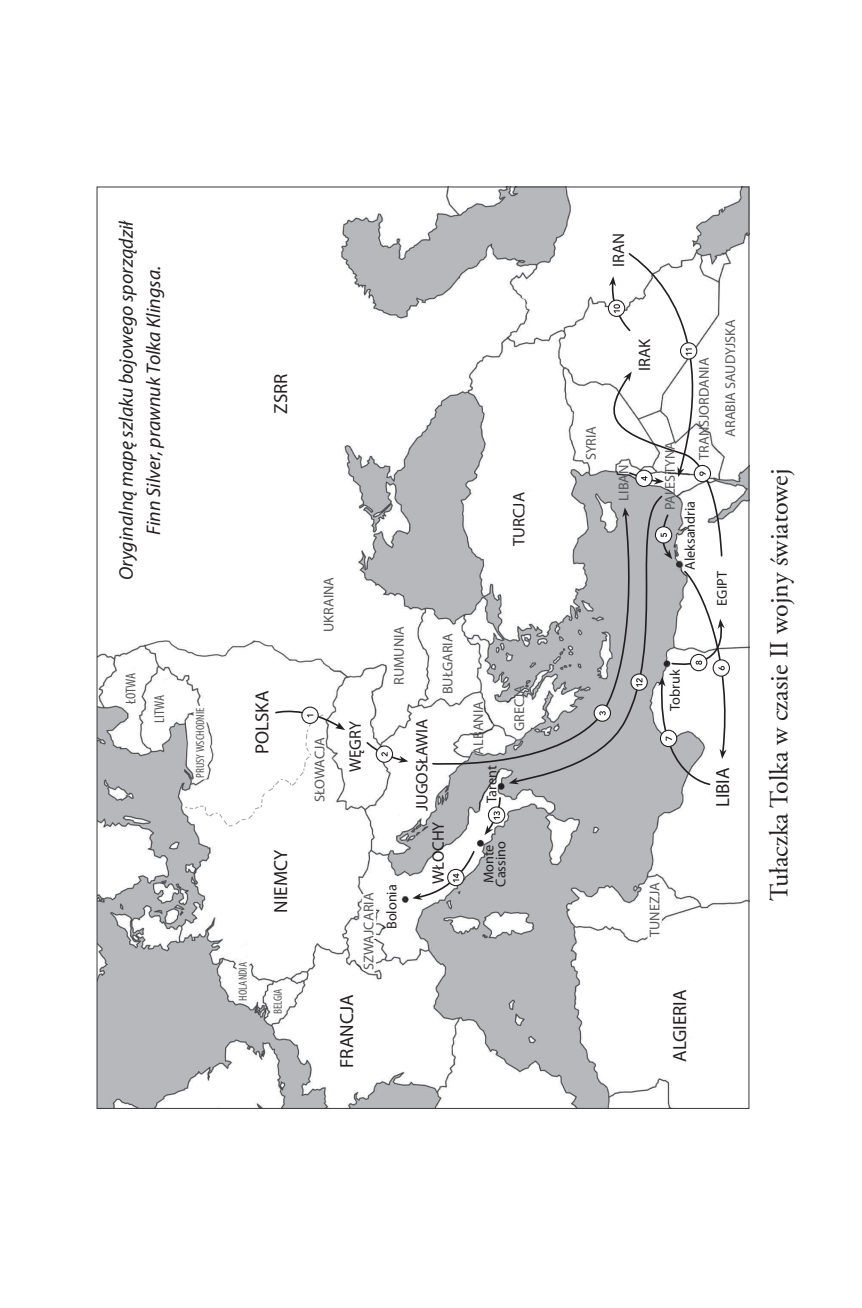
<style>
.page{position:relative;width:862px;height:1308px;background:#fff}
.page>*{position:absolute;margin:0;border:0;box-sizing:border-box;transform-origin:0 0}
.Tekst_bez_wcięcia{font:26.1px "Adobe Garamond Pro";color:#231f20}
.Tekst_bez_wcięcia-2{font:italic 19.8px/27.2px "Myriad Pro";color:#231f20;text-align:center}
.Tekst_główny{font:18.9px "Myriad Pro";color:#231f20}
.Tekst_główny-2{font:16.65px "Myriad Pro";color:#231f20}
.Tekst_główny-3{font:14.17px "Myriad Pro";color:#57585a}
.Tekst_główny-4{font:14.17px "Myriad Pro";color:#231f20}
.Tekst_główny-5{font:condensed 14.17px "Myriad Pro";letter-spacing:-.01em;color:#57585a}
.Tekst_główny-6{font:condensed 11.92px "Myriad Pro";color:#57585a}
</style>
<div class="page">
<img style="left:98px;top:188px;width:649px;height:918px">
<svg style="left:431px;top:512px;width:77px;height:258px"></svg>
<svg style="left:365px;top:741px;width:43px;height:22px"></svg>
<div style="left:375px;top:745px;width:18px;height:18px;border:1px solid #231f20;border-radius:50%"></div>
<svg style="left:488px;top:807px;width:16px;height:16px"></svg>
<svg style="left:484px;top:796px;width:17px;height:39px"></svg>
<div style="left:487px;top:806px;width:18px;height:17px;border:1px solid #231f20;border-radius:50%"></div>
<svg style="left:412px;top:850px;width:63px;height:50px"></svg>
<div style="left:447px;top:868px;width:17px;height:18px;border:1px solid #231f20;border-radius:50%"></div>
<svg style="left:508px;top:252px;width:224px;height:534px"></svg>
<div style="left:693px;top:465px;width:17px;height:17px;border:1px solid #231f20;border-radius:50%"></div>
<svg style="left:180px;top:703px;width:165px;height:124px"></svg>
<svg style="left:232px;top:956px;width:21px;height:48px"></svg>
<svg style="left:267px;top:982px;width:21px;height:64px"></svg>
<svg style="left:357px;top:886px;width:22px;height:89px"></svg>
<svg style="left:643px;top:876px;width:22px;height:65px"></svg>
<p class="Tekst_bez_wcięcia-2" style="left:112px;top:580px;width:361px;rotate:-90deg">Oryginalną mapę szlaku bojowego sporządził<br>Finn Silver, prawnuk Tolka Klingsa.</p>
<p class="Tekst_główny-5" style="left:122px;top:704px;width:32px;rotate:-90deg">ŁOTWA</p>
<p class="Tekst_główny-5" style="left:151px;top:722px;width:29px;rotate:-90deg">LITWA</p>
<p class="Tekst_główny-6" style="left:193px;top:777px;width:72px;rotate:-90deg">PRUSY WSCHODNIE</p>
<p class="Tekst_główny" style="left:269px;top:414px;width:42px;rotate:-90deg">ZSRR</p>
<p class="Tekst_główny-3" style="left:320px;top:632px;width:56px;rotate:-90deg">UKRAINA</p>
<p class="Tekst_główny" style="left:250px;top:754px;width:65px;rotate:-90deg">POLSKA</p>
<p class="Tekst_główny-3" style="left:311px;top:802px;width:67px;rotate:-90deg">SŁOWACJA</p>
<p class="Tekst_główny-2" style="left:345px;top:771px;width:52px;rotate:-90deg">WĘGRY</p>
<p class="Tekst_główny-6" style="left:235px;top:1000px;width:40px;rotate:-90deg">HOLANDIA</p>
<p class="Tekst_główny" style="left:269px;top:912px;width:64px;rotate:-90deg">NIEMCY</p>
<p class="Tekst_główny-6" style="left:270px;top:1013px;width:27px;rotate:-90deg">BELGIA</p>
<p class="Tekst_główny" style="left:335px;top:1067px;width:75px;rotate:-90deg">FRANCJA</p>
<p class="Tekst_główny-3" style="left:360px;top:970px;width:79px;rotate:-90deg">SZWAJCARIA</p>
<p class="Tekst_główny-3" style="left:390px;top:685px;width:61px;rotate:-90deg">RUMUNIA</p>
<p class="Tekst_główny-3" style="left:438px;top:694px;width:62px;rotate:-90deg">BUŁGARIA</p>
<p class="Tekst_główny-4" style="left:383px;top:929px;width:46px;rotate:-90deg">Bolonia</p>
<p class="Tekst_główny-2" style="left:411px;top:811px;width:94px;rotate:-90deg">JUGOSŁAWIA</p>
<p class="Tekst_główny-2" style="left:427px;top:883px;width:64px;rotate:-90deg">WŁOCHY</p>
<p class="Tekst_główny-2" style="left:508px;top:546px;width:55px;rotate:-90deg">TURCJA</p>
<p class="Tekst_główny-3" style="left:469px;top:754px;width:55px;rotate:-90deg">ALBANIA</p>
<p class="Tekst_główny-4" style="left:482px;top:802px;width:39px;rotate:-90deg">Tarent</p>
<p class="Tekst_główny-3" style="left:510px;top:731px;width:48px;rotate:-90deg">GRECJA</p>
<p class="Tekst_główny-4" style="left:479px;top:883px;width:40px;rotate:-90deg">Monte</p>
<p class="Tekst_główny-4" style="left:491px;top:886px;width:47px;rotate:-90deg">Cassino</p>
<p class="Tekst_główny-2" style="left:608px;top:267px;width:36px;rotate:-90deg">IRAN</p>
<p class="Tekst_główny-3" style="left:582px;top:460px;width:36px;rotate:-90deg">SYRIA</p>
<p class="Tekst_główny-2" style="left:633px;top:371px;width:34px;rotate:-90deg">IRAK</p>
<p class="Tekst_główny-3" style="left:614px;top:500px;width:37px;rotate:-90deg">LIBAN</p>
<p class="Tekst_główny-3" style="left:661px;top:510px;width:70px;rotate:-90deg">PALESTYNA</p>
<p class="Tekst_główny-3" style="left:694px;top:460px;width:104px;rotate:-90deg">TRANSJORDANIA</p>
<p class="Tekst_główny-3" style="left:721px;top:437px;width:119px;rotate:-90deg">ARABIA SAUDYJSKA</p>
<p class="Tekst_główny-4" style="left:680px;top:570px;width:71px;rotate:-90deg">Aleksandria</p>
<p class="Tekst_główny-4" style="left:713px;top:605px;width:36px;rotate:-90deg">EGIPT</p>
<p class="Tekst_główny-4" style="left:666px;top:711px;width:43px;rotate:-90deg">Tobruk</p>
<p class="Tekst_główny" style="left:710px;top:807px;width:41px;rotate:-90deg">LIBIA</p>
<p class="Tekst_główny-3" style="left:645px;top:937px;width:56px;rotate:-90deg">TUNEZJA</p>
<p class="Tekst_główny" style="left:667px;top:1061px;width:74px;rotate:-90deg">ALGIERIA</p>
<p class="Tekst_bez_wcięcia" style="left:763px;top:901px;width:434px;rotate:-90deg">Tułaczka Tolka w czasie II wojny światowej</p>
</div>
